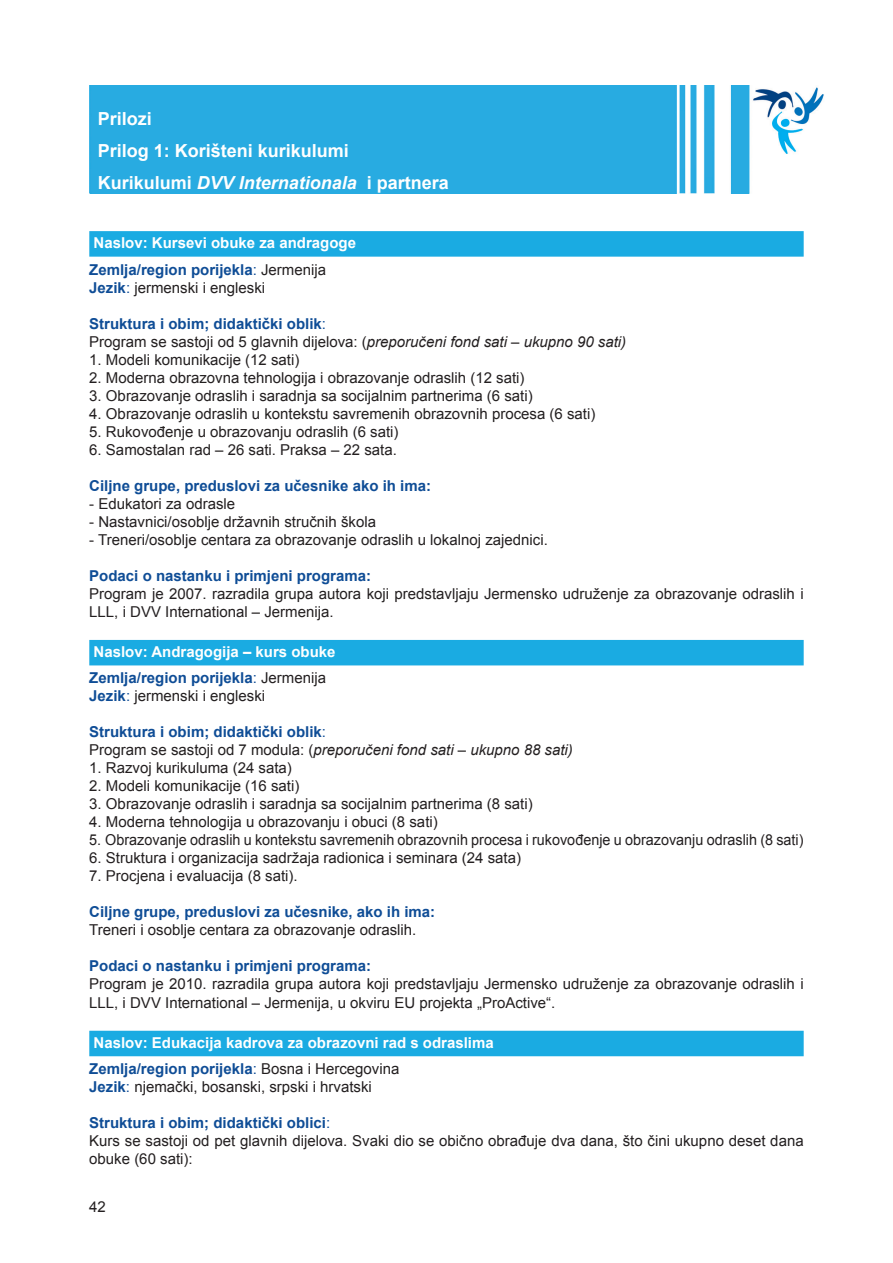
<style>
.page{position:relative;width:893px;height:1263px;background:#fff}
.page>*{position:absolute;margin:0;border:0;box-sizing:border-box;transform-origin:0 0}
.t1{font:700 18px/31.7px "Arial";color:#fff}
.t2{font:15px/18px "Arial";color:#231f20}
.t3{font:700 15px/26.5px "Arial";color:#fff}
.t4{font:700 15px "Arial";color:#0f4d96}
.t5{font:15px "Arial";color:#231f20;scale:.96 1}
.t6{font:italic 15px/18px "Arial";color:#231f20}
.s1{font-style:italic}
.s2{color:#0f4d96}
.s3{font-weight:400;color:#0f4d96}
.s4{font-weight:400;color:#231f20}
.s5{font-weight:700;color:#0f4d96}
.s6{font-weight:700;font-style:normal;color:#0f4d96}
.s7{font-style:normal;color:#0f4d96}
.s8{font-style:normal}
</style>
<div class="page">
<img style="left:89px;top:85px;width:735px;height:109px">
<div style="left:89px;top:231px;width:715px;height:26px;background:#1aabe2"></div>
<div style="left:89px;top:640px;width:715px;height:25px;background:#1aabe2"></div>
<div style="left:89px;top:1031px;width:715px;height:25px;background:#1aabe2"></div>
<p class="t1" style="left:98px;top:104px;width:353px">Prilozi<br>Prilog 1: Korišteni kurikulumi<br>Kurikulumi <span class="s1">DVV Internationala</span> i partnera</p>
<p class="t3" style="left:89px;top:230px;width:268px">Naslov: Kursevi obuke za andragoge<br><span class="s2">Zemlja/region porijekla</span><span class="s3">:</span> <span class="s4">Jermenija</span></p>
<p class="t2" style="left:89px;top:279px;width:177px"><span class="s5">Jezik</span><span class="s2">:</span> jermenski i engleski</p>
<p class="t2" style="left:89px;top:315px;width:538px"><span class="s5">Struktura i obim; didaktički oblik</span><span class="s2">:<br></span>Program se sastoji od 5 glavnih dijelova: (<span class="s1">preporučeni fond sati – ukupno 90 sati)</span></p>
<p class="t2" style="left:89px;top:351px;width:212px">1. Modeli komunikacije (12 sati)</p>
<p class="t2" style="left:89px;top:369px;width:437px">2. Moderna obrazovna tehnologija i obrazovanje odraslih (12 sati)</p>
<p class="t2" style="left:89px;top:387px;width:445px">3. Obrazovanje odraslih i saradnja sa socijalnim partnerima (6 sati)</p>
<p class="t2" style="left:89px;top:405px;width:508px">4. Obrazovanje odraslih u kontekstu savremenih obrazovnih procesa (6 sati)</p>
<p class="t2" style="left:89px;top:423px;width:311px">5. Rukovođenje u obrazovanju odraslih (6 sati)</p>
<p class="t2" style="left:89px;top:441px;width:309px">6. Samostalan rad – 26 sati. Praksa – 22 sata.</p>
<p class="t4" style="left:89px;top:475px;width:343px">Ciljne grupe, preduslovi za učesnike ako ih ima:</p>
<p class="t2" style="left:89px;top:495px;width:147px">- Edukatori za odrasle</p>
<p class="t2" style="left:89px;top:513px;width:288px">- Nastavnici/osoblje državnih stručnih škola</p>
<p class="t2" style="left:89px;top:531px;width:460px">- Treneri/osoblje centara za obrazovanje odraslih u lokalnoj zajednici.</p>
<p class="t4" style="left:89px;top:565px;width:283px">Podaci o nastanku i primjeni programa:</p>
<p class="t2" style="left:89px;top:585px;width:716px">Program je 2007. razradila grupa autora koji predstavljaju Jermensko udruženje za obrazovanje odraslih i<br>LLL, i DVV International <span class="s1">–</span> Jermenija.</p>
<p class="t3" style="left:89px;top:639px;width:248px">Naslov: Andragogija – kurs obuke<br><span class="s2">Zemlja/region porijekla</span><span class="s3">:</span> <span class="s4">Jermenija</span></p>
<p class="t2" style="left:89px;top:687px;width:177px"><span class="s5">Jezik</span><span class="s2">:</span> jermenski i engleski</p>
<p class="t6" style="left:89px;top:723px;width:485px"><span class="s6">Struktura i obim; didaktički oblik</span><span class="s7">:<br></span><span class="s8">Program se sastoji od 7 modula: (</span>preporučeni fond sati – ukupno 88 sati)</p>
<p class="t2" style="left:89px;top:759px;width:204px">1. Razvoj kurikuluma (24 sata)</p>
<p class="t2" style="left:89px;top:777px;width:212px">2. Modeli komunikacije (16 sati)</p>
<p class="t2" style="left:89px;top:795px;width:445px">3. Obrazovanje odraslih i saradnja sa socijalnim partnerima (8 sati)</p>
<p class="t2" style="left:89px;top:813px;width:350px">4. Moderna tehnologija u obrazovanju i obuci (8 sati)</p>
<p class="t5" style="left:89px;top:830px;width:745px">5. Obrazovanje odraslih u kontekstu savremenih obrazovnih procesa i rukovođenje u obrazovanju odraslih (8 sati)</p>
<p class="t2" style="left:89px;top:849px;width:433px">6. Struktura i organizacija sadržaja radionica i seminara (24 sata)</p>
<p class="t2" style="left:89px;top:867px;width:210px">7. Procjena i evaluacija (8 sati).</p>
<p class="t4" style="left:89px;top:902px;width:347px">Ciljne grupe, preduslovi za učesnike, ako ih ima:</p>
<p class="t2" style="left:89px;top:921px;width:329px">Treneri i osoblje centara za obrazovanje odraslih.</p>
<p class="t4" style="left:89px;top:956px;width:283px">Podaci o nastanku i primjeni programa:</p>
<p class="t2" style="left:89px;top:975px;width:716px">Program je 2010. razradila grupa autora koji predstavljaju Jermensko udruženje za obrazovanje odraslih i<br>LLL, i DVV International <span class="s1">–</span> Jermenija, u okviru EU projekta „ProActive“.</p>
<p class="t3" style="left:89px;top:1030px;width:406px">Naslov: Edukacija kadrova za obrazovni rad s odraslima<br><span class="s2">Zemlja/region porijekla</span><span class="s3">:</span> <span class="s4">Bosna i Hercegovina</span></p>
<p class="t2" style="left:89px;top:1078px;width:284px"><span class="s5">Jezik</span><span class="s2">:</span> njemački, bosanski, srpski i hrvatski</p>
<p class="t2" style="left:89px;top:1114px;width:716px"><span class="s5">Struktura i obim; didaktički oblici</span><span class="s2">:<br></span>Kurs se sastoji od pet glavnih dijelova. Svaki dio se obično obrađuje dva dana, što čini ukupno deset dana obuke (60 sati):</p>
<p class="t2" style="left:89px;top:1198px;width:18px">42</p>
</div>
